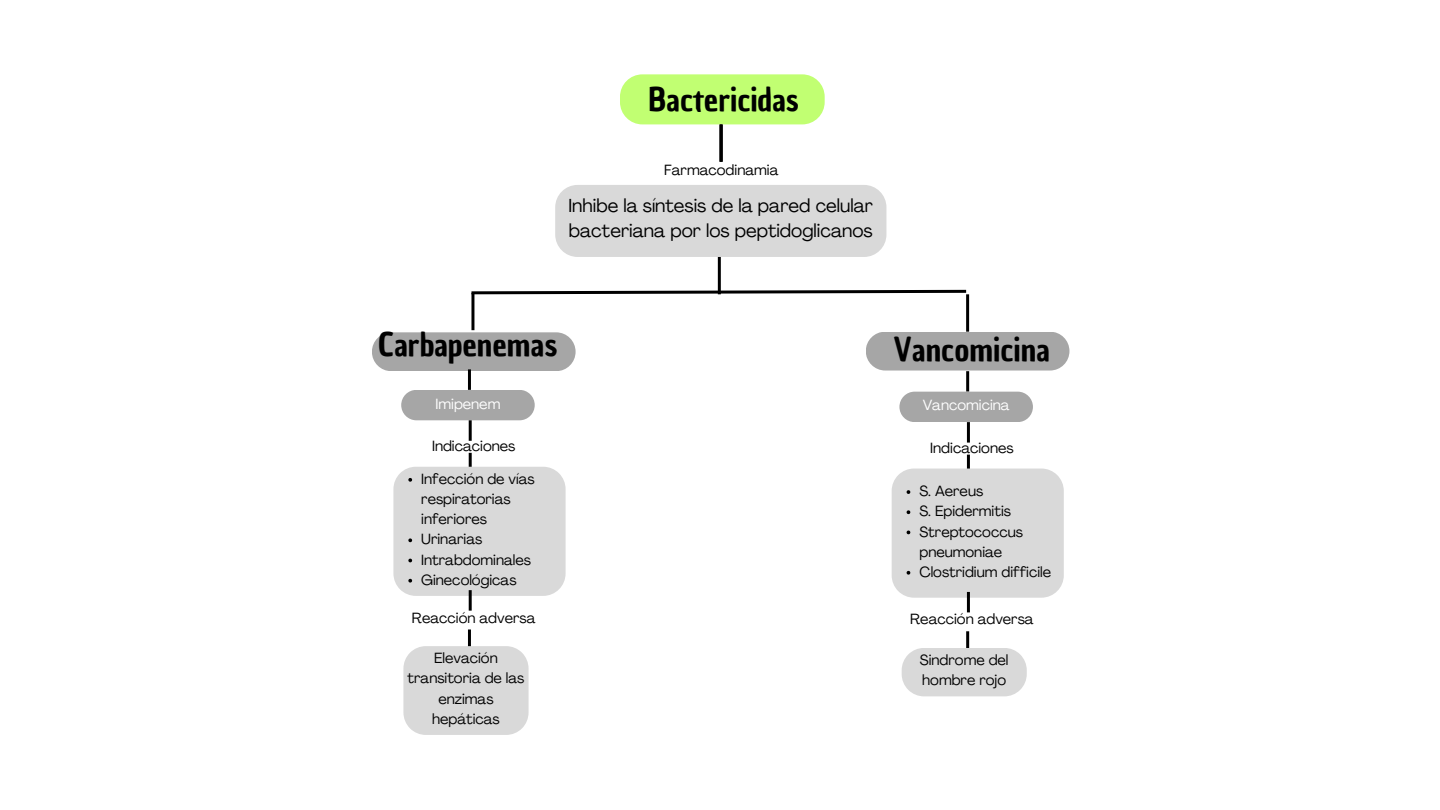
<style>
.page{position:relative;width:1440px;height:810px;background:#fff}
.page>*{position:absolute;margin:0;border:0;box-sizing:border-box;transform-origin:0 0}
.t1{font:31.9px "Chau Philomene One";color:#000}
.t2{font:18.6px/25.4px "Agrandir";color:#000}
.t3{font:14.6px/20.2px "Agrandir";color:#000}
.t4{font:14.6px "Agrandir";color:#fff}
</style>
<div class="page">
<div style="left:620px;top:74px;width:205px;height:50px;background:#c1ff72;border-radius:22px"></div>
<hr style="left:719px;top:124px;width:3px;height:38px;background:#000">
<hr style="left:720px;top:124px;width:3px;height:38px;background:#000">
<div style="left:555px;top:185px;width:331px;height:72px;background:#d9d9d9;border-radius:22px"></div>
<div style="left:372px;top:332px;width:204px;height:39px;background:#a6a6a6;border-radius:19px"></div>
<hr style="left:468px;top:369px;width:3px;height:21px;background:#000">
<div style="left:401px;top:390px;width:134px;height:30px;background:#a6a6a6;border-radius:15px"></div>
<hr style="left:469px;top:420px;width:3px;height:21px;background:#000">
<hr style="left:469px;top:453px;width:3px;height:20px;background:#000">
<div style="left:393px;top:467px;width:172px;height:129px;background:#d9d9d9"></div>
<hr style="left:469px;top:590px;width:3px;height:21px;background:#000">
<hr style="left:468px;top:629px;width:3px;height:21px;background:#000">
<div style="left:403px;top:646px;width:126px;height:89px;background:#d9d9d9"></div>
<div style="left:866px;top:332px;width:203px;height:39px;background:#a6a6a6;border-radius:19px"></div>
<svg style="left:471px;top:288px;width:496px;height:8px"></svg>
<hr style="left:718px;top:257px;width:3px;height:37px;background:#000">
<hr style="left:471px;top:293px;width:3px;height:37px;background:#000">
<hr style="left:966px;top:294px;width:3px;height:38px;background:#000">
<hr style="left:966px;top:371px;width:3px;height:21px;background:#000">
<div style="left:899px;top:392px;width:134px;height:30px;background:#a6a6a6;border-radius:15px"></div>
<hr style="left:967px;top:422px;width:3px;height:21px;background:#000">
<hr style="left:967px;top:455px;width:3px;height:20px;background:#000">
<div style="left:892px;top:469px;width:172px;height:129px;background:#d9d9d9"></div>
<hr style="left:967px;top:592px;width:3px;height:20px;background:#000">
<hr style="left:966px;top:631px;width:3px;height:21px;background:#000">
<svg style="left:902px;top:648px;width:125px;height:48px"></svg>
<h1 class="t1" style="left:648px;top:78px;width:152px">Bactericidas</h1>
<h1 class="t3" style="left:664px;top:161px;width:116px">Farmacodinamia</h1>
<p class="t2" style="left:569px;top:194px;width:306px">Inhibe la síntesis de la pared celular bacteriana por los peptidoglicanos</p>
<p class="t1" style="left:378px;top:323px;width:181px">Carbapenemas</p>
<p class="t4" style="left:436px;top:398px;width:66px">Imipenem</p>
<p class="t3" style="left:432px;top:437px;width:85px">Indicaciones</p>
<p class="t3" style="left:421px;top:470px;width:115px">Infección de vías respiratorias inferiores<br>Urinarias<br>Intrabdominales<br>Ginecológicas</p>
<p class="t3" style="left:412px;top:609px;width:125px">Reacción adversa</p>
<p class="t3" style="left:408px;top:650px;width:118px;text-align:center">Elevación transitoria de las enzimas hepáticas</p>
<p class="t1" style="left:893px;top:328px;width:158px">Vancomicina</p>
<p class="t4" style="left:923px;top:399px;width:88px">Vancomicina</p>
<p class="t3" style="left:930px;top:439px;width:85px">Indicaciones</p>
<p class="t3" style="left:919px;top:482px;width:65px">S. Aereus</p>
<p class="t3" style="left:919px;top:503px;width:93px">S. Epidermitis</p>
<p class="t3" style="left:919px;top:523px;width:105px">Streptococcus pneumoniae</p>
<p class="t3" style="left:919px;top:563px;width:133px">Clostridium difficile</p>
<p class="t3" style="left:910px;top:611px;width:125px">Reacción adversa</p>
<p class="t3" style="left:920px;top:651px;width:90px">Sindrome del hombre rojo</p>
</div>
